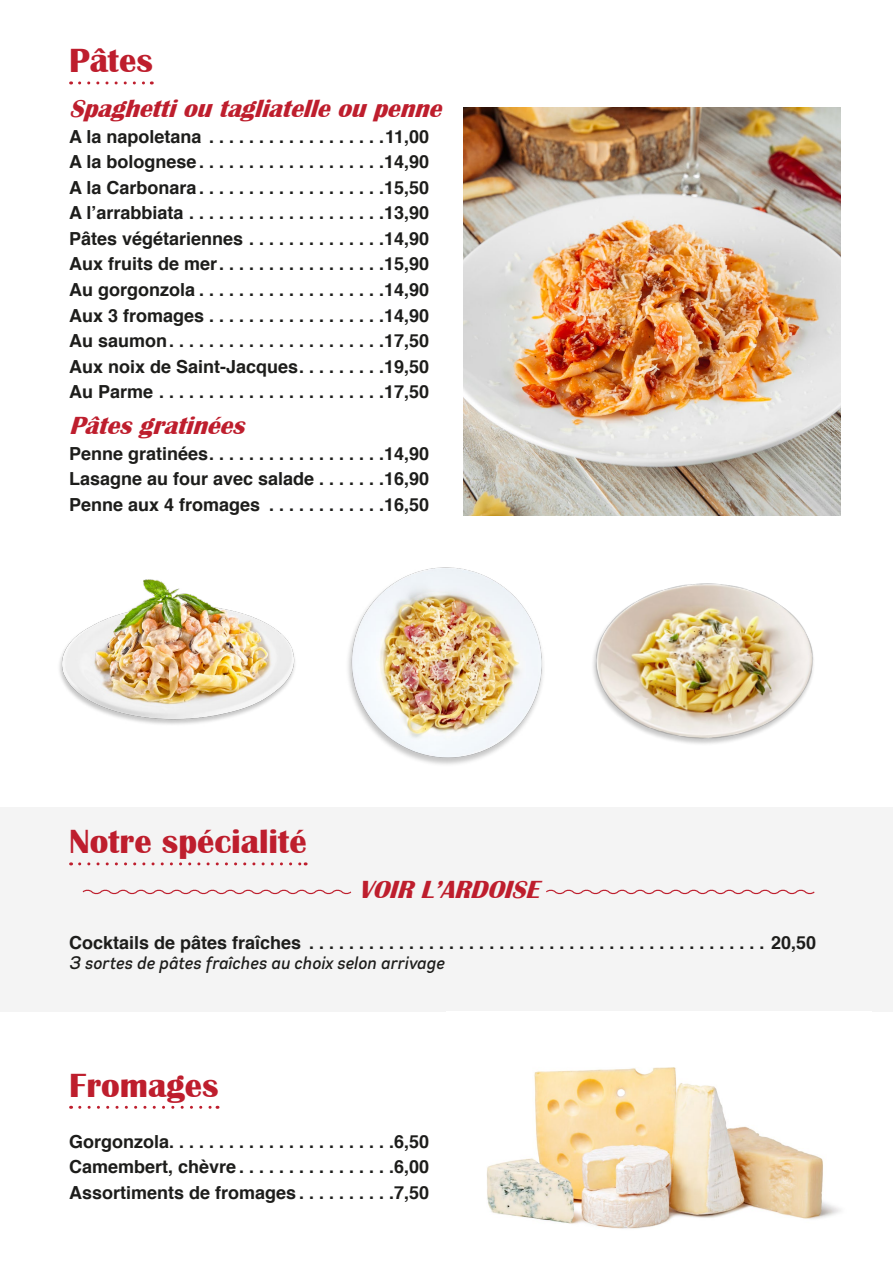
<style>
.page{position:relative;width:893px;height:1263px;background:#fff}
.page>*{position:absolute;margin:0;border:0;box-sizing:border-box;transform-origin:0 0}
.Style_de_paragraphe{font:700 34.5px "Britannic";color:#be1e2d}
.Style_de_paragraphe-2{font:italic 700 25.5px "Britannic";color:#be1e2d}
.Style_de_paragraphe-3{font:700 18px "Helvetica";color:#1d1d1b}
.Style_de_paragraphe-4{font:18px "Gabriel Sans Cond Medium Italic";letter-spacing:.01em;color:#1d1d1b}
</style>
<div class="page">
<div style="left:0;top:807px;width:893px;height:204px;background:#f4f4f4"></div>
<svg style="left:80px;top:862px;width:226px;height:3px"></svg>
<svg style="left:82px;top:889px;width:270px;height:6px"></svg>
<svg style="left:546px;top:889px;width:269px;height:6px"></svg>
<svg style="left:80px;top:1106px;width:138px;height:3px"></svg>
<svg style="left:80px;top:81px;width:72px;height:3px"></svg>
<img style="left:463px;top:108px;width:378px;height:408px">
<img style="left:59px;top:579px;width:236px;height:146px">
<img style="left:348px;top:567px;width:195px;height:198px">
<img style="left:593px;top:583px;width:221px;height:161px">
<img style="left:487px;top:1067px;width:354px;height:162px">
<p class="Style_de_paragraphe" style="left:69px;top:42px;width:85px">Pâtes</p>
<p class="Style_de_paragraphe-2" style="left:69px;top:95px;width:382px">Spaghettioutagliatelleoupenne</p>
<p class="Style_de_paragraphe-3" style="left:69px;top:122px;width:361px">A la napoletana . . . . . . . . . . . . . . . . . 11,00</p>
<p class="Style_de_paragraphe-3" style="left:69px;top:148px;width:361px">A la bolognese . . . . . . . . . . . . . . . . . . 14,90</p>
<p class="Style_de_paragraphe-3" style="left:69px;top:173px;width:361px">A la Carbonara . . . . . . . . . . . . . . . . . . 15,50</p>
<p class="Style_de_paragraphe-3" style="left:69px;top:199px;width:361px">A l’arrabbiata . . . . . . . . . . . . . . . . . . . 13,90</p>
<p class="Style_de_paragraphe-3" style="left:69px;top:224px;width:361px">Pâtes végétariennes . . . . . . . . . . . . . 14,90</p>
<p class="Style_de_paragraphe-3" style="left:69px;top:250px;width:361px">Aux fruits de mer . . . . . . . . . . . . . . . . 15,90</p>
<p class="Style_de_paragraphe-3" style="left:69px;top:275px;width:361px">Au gorgonzola . . . . . . . . . . . . . . . . . . 14,90</p>
<p class="Style_de_paragraphe-3" style="left:69px;top:301px;width:361px">Aux 3 fromages . . . . . . . . . . . . . . . . . 14,90</p>
<p class="Style_de_paragraphe-3" style="left:69px;top:326px;width:361px">Au saumon . . . . . . . . . . . . . . . . . . . . . 17,50</p>
<p class="Style_de_paragraphe-3" style="left:69px;top:352px;width:361px">Aux noix de Saint-Jacques . . . . . . . . 19,50</p>
<p class="Style_de_paragraphe-3" style="left:69px;top:377px;width:361px">Au Parme . . . . . . . . . . . . . . . . . . . . . . 17,50</p>
<p class="Style_de_paragraphe-2" style="left:69px;top:411px;width:185px">Pâtesgratinées</p>
<p class="Style_de_paragraphe-3" style="left:69px;top:439px;width:361px">Penne gratinées . . . . . . . . . . . . . . . . . 14,90</p>
<p class="Style_de_paragraphe-3" style="left:69px;top:464px;width:361px">Lasagne au four avec salade . . . . . . 16,90</p>
<p class="Style_de_paragraphe-3" style="left:69px;top:490px;width:361px">Penne aux 4 fromages . . . . . . . . . . . 16,50</p>
<p class="Style_de_paragraphe" style="left:69px;top:822px;width:239px">Notre spécialité</p>
<p class="Style_de_paragraphe-2" style="left:359px;top:875px;width:190px">VOIR L’ARDOISE</p>
<p class="Style_de_paragraphe-3" style="left:69px;top:928px;width:748px">Cocktails de pâtes fraîches . . . . . . . . . . . . . . . . . . . . . . . . . . . . . . . . . . . . . . . . . . . . . . 20,50</p>
<p class="Style_de_paragraphe-4" style="left:69px;top:952px;width:377px">3 sortes de pâtes fraîches au choix selon arrivage</p>
<p class="Style_de_paragraphe" style="left:69px;top:1066px;width:151px">Fromages</p>
<p class="Style_de_paragraphe-3" style="left:69px;top:1127px;width:361px">Gorgonzola . . . . . . . . . . . . . . . . . . . . . . 6,50</p>
<p class="Style_de_paragraphe-3" style="left:69px;top:1152px;width:361px">Camembert, chèvre . . . . . . . . . . . . . . . 6,00</p>
<p class="Style_de_paragraphe-3" style="left:69px;top:1178px;width:361px">Assortiments de fromages . . . . . . . . . 7,50</p>
</div>
